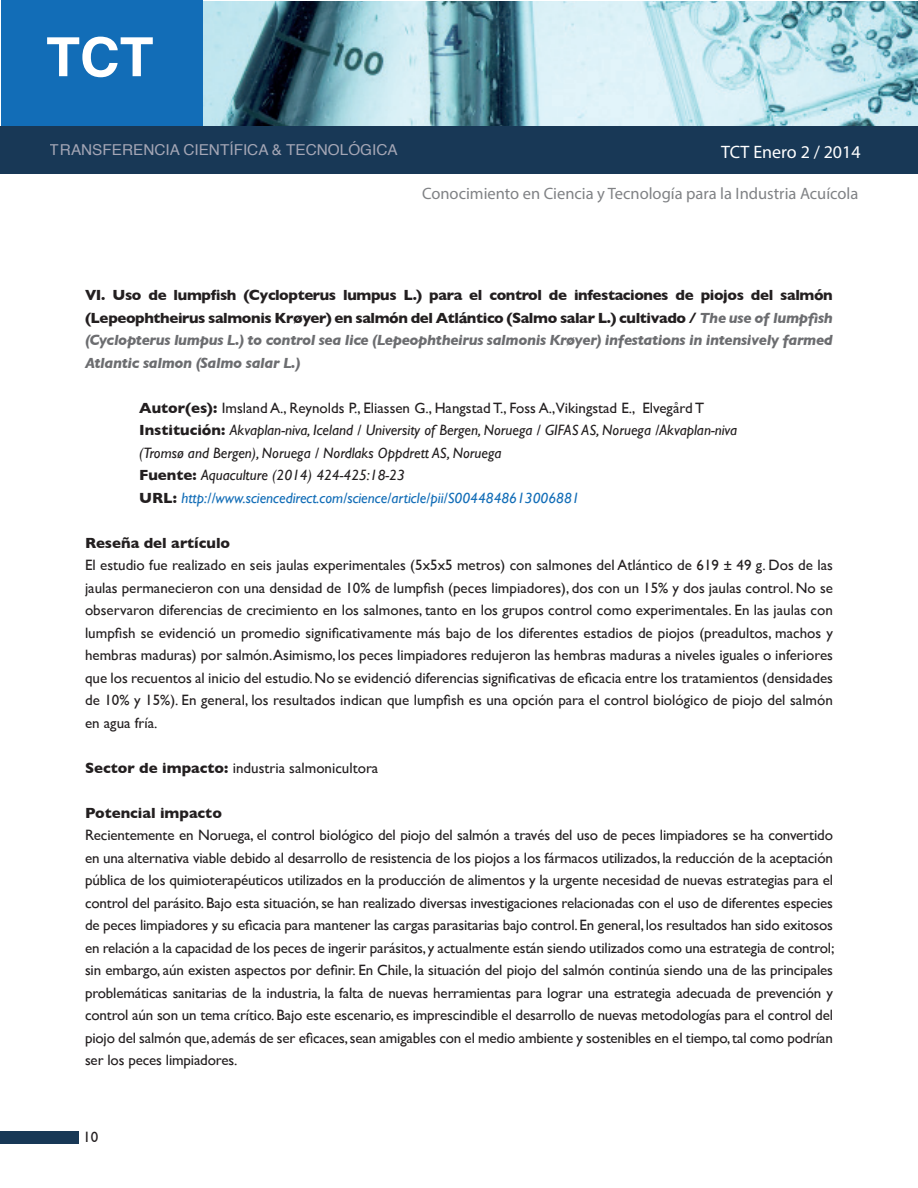
<style>
.page{position:relative;width:918px;height:1188px;background:#fff}
.page>*{position:absolute;margin:0;border:0;box-sizing:border-box;transform-origin:0 0}
.t1{font:700 54px "Helvetica";color:#fff}
.t2{font:18px "Myriad Pro";color:#fff}
.t3{font:16.5px "Myriad Pro";color:#808285}
.t4{font:15px/22.5px "Gill Sans";color:#231f20;text-align:justify}
.t5{font:italic 15px/22.5px "Gill Sans";color:#231f20}
.t6{font:700 15px/22.5px "Gill Sans";letter-spacing:-.025em;color:#231f20;text-align:justify}
.t7{font:15px "Helvetica";color:#a4a6b5}
.t8{font:700 15px "Gill Sans";color:#231f20}
.s1{font-style:italic;color:#6c6d70}
.s2{font-weight:700;font-style:normal}
.s3{font-style:normal}
.s4{color:#126db7}
.s5{font-weight:700}
</style>
<div class="page">
<div style="left:0;top:1131px;width:79px;height:13px;background:#183856"></div>
<img style="left:203px;top:1px;width:715px;height:125px">
<div style="left:1px;top:0;width:202px;height:127px;background:#126db7"></div>
<div style="left:0;top:126px;width:918px;height:48px;background:#183856"></div>
<h1 class="t1" style="left:46px;top:14px;width:109px">TCT</h1>
<p class="t7" style="left:50px;top:138px;width:350px">TRANSFERENCIA CIENTÍFICA &amp; TECNOLÓGICA</p>
<p class="t2" style="left:721px;top:141px;width:141px">TCT Enero 2 / 2014</p>
<p class="t3" style="left:422px;top:184px;width:438px">Conocimiento en Ciencia y Tecnología para la Industria Acuícola</p>
<p class="t6" style="left:85px;top:284px;width:749px">VI. Uso de lumpfish (Cyclopterus lumpus L.) para el control de infestaciones de piojos del salmón (Lepeophtheirus salmonis Krøyer) en salmón del Atlántico (Salmo salar L.) cultivado / <span class="s1">The use of lumpfish (Cyclopterus lumpus L.) to control sea lice (Lepeophtheirus salmonis Krøyer) infestations in intensively farmed Atlantic salmon (Salmo salar L.)</span></p>
<p class="t5" style="left:139px;top:396px;width:600px"><span class="s2">Autor(es):</span> <span class="s3">Imsland A., Reynolds P., Eliassen G., Hangstad T., Foss A.,Vikingstad E., Elvegård T </span><span class="s2">Institución:</span> Akvaplan-niva, Iceland / University of Bergen, Noruega / GIFAS AS, Noruega /Akvaplan-niva (Tromsø and Bergen), Noruega / Nordlaks Oppdrett AS, Noruega<br><span class="s2">Fuente:</span> Aquaculture (2014) 424-425:18-23<br><span class="s2">URL:</span> <span class="s4">http://www.sciencedirect.com/science/article/pii/S0044848613006881</span></p>
<p class="t8" style="left:85px;top:531px;width:147px">Reseña del artículo</p>
<p class="t4" style="left:85px;top:554px;width:749px">El estudio fue realizado en seis jaulas experimentales (5x5x5 metros) con salmones del Atlántico de 619 ± 49 g. Dos de las jaulas permanecieron con una densidad de 10% de lumpfish (peces limpiadores), dos con un 15% y dos jaulas control. No se observaron diferencias de crecimiento en los salmones, tanto en los grupos control como experimentales. En las jaulas con lumpfish se evidenció un promedio significativamente más bajo de los diferentes estadios de piojos (preadultos, machos y hembras maduras) por salmón.Asimismo, los peces limpiadores redujeron las hembras maduras a niveles iguales o inferiores que los recuentos al inicio del estudio. No se evidenció diferencias significativas de eficacia entre los tratamientos (densidades de 10% y 15%). En general, los resultados indican que lumpfish es una opción para el control biológico de piojo del salmón en agua fría.</p>
<p class="t4" style="left:85px;top:756px;width:295px"><span class="s5">Sector de impacto:</span> industria salmonicultora</p>
<p class="t8" style="left:85px;top:801px;width:138px">Potencial impacto</p>
<p class="t4" style="left:85px;top:824px;width:751px">Recientemente en Noruega, el control biológico del piojo del salmón a través del uso de peces limpiadores se ha convertido en una alternativa viable debido al desarrollo de resistencia de los piojos a los fármacos utilizados, la reducción de la aceptación pública de los quimioterapéuticos utilizados en la producción de alimentos y la urgente necesidad de nuevas estrategias para el control del parásito. Bajo esta situación, se han realizado diversas investigaciones relacionadas con el uso de diferentes especies de peces limpiadores y su eficacia para mantener las cargas parasitarias bajo control. En general, los resultados han sido exitosos en relación a la capacidad de los peces de ingerir parásitos, y actualmente están siendo utilizados como una estrategia de control; sin embargo, aún existen aspectos por definir. En Chile, la situación del piojo del salmón continúa siendo una de las principales problemáticas sanitarias de la industria, la falta de nuevas herramientas para lograr una estrategia adecuada de prevención y control aún son un tema crítico. Bajo este escenario, es imprescindible el desarrollo de nuevas metodologías para el control del piojo del salmón que, además de ser eficaces, sean amigables con el medio ambiente y sostenibles en el tiempo, tal como podrían ser los peces limpiadores.</p>
<p class="t4" style="left:83px;top:1125px;width:16px">10</p>
</div>
